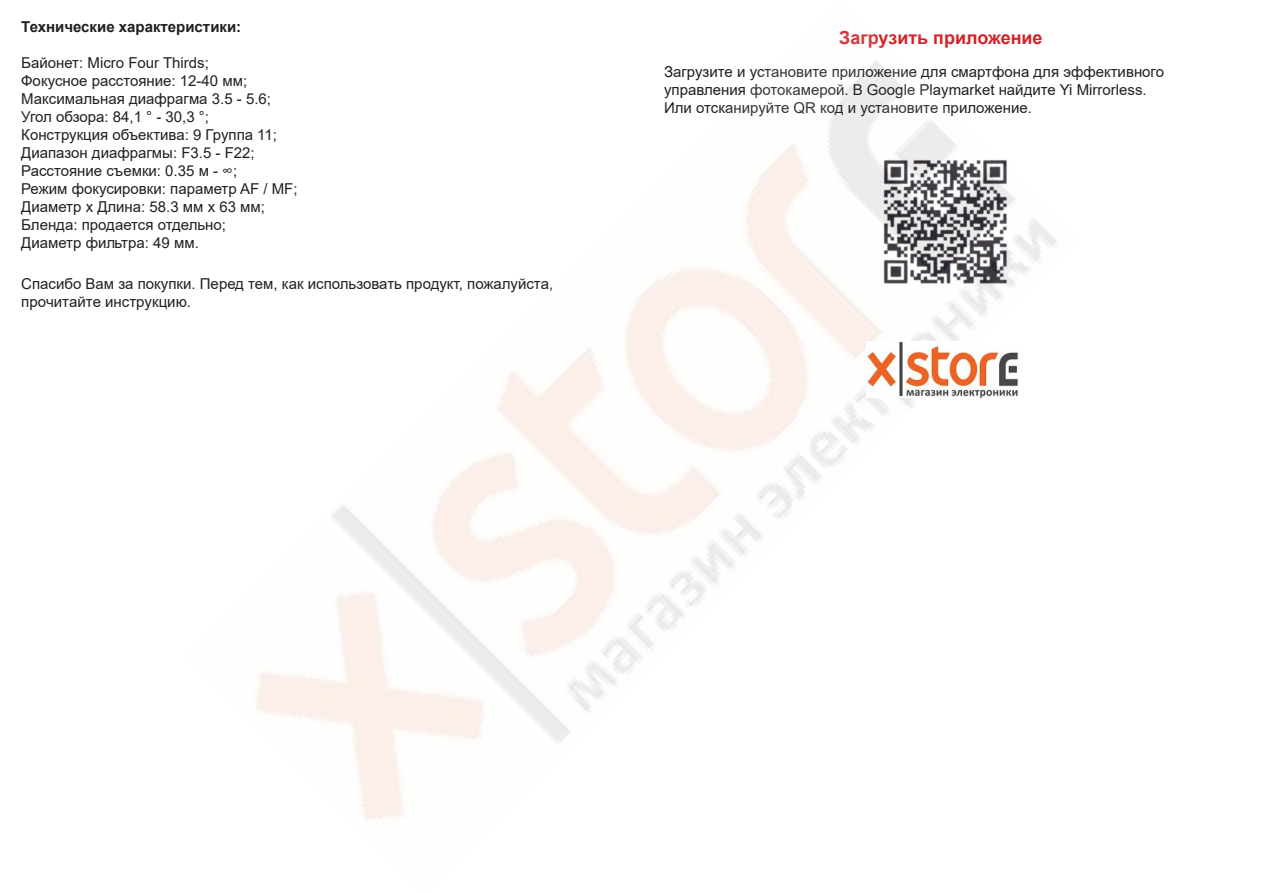
<style>
.page{position:relative;width:1263px;height:893px;background:#fff}
.page>*{position:absolute;margin:0;border:0;box-sizing:border-box;transform-origin:0 0}
.t1{font:700 18px "Arial";color:#d1232a}
.t2{font:15px/18px "Arial";color:#231f20}
.t3{font:700 15px "Arial";color:#231f20}
</style>
<div class="page">
<img style="left:255px;top:61px;width:801px;height:760px">
<img style="left:866px;top:341px;width:153px;height:57px">
<p class="t3" style="left:21px;top:16px;width:222px">Технические характеристики:</p>
<p class="t2" style="left:21px;top:54px;width:278px">Байонет: Micro Four Thirds;<br>Фокусное расстояние: 12-40 мм;<br>Максимальная диафрагма 3.5 - 5.6;<br>Угол обзора: 84,1 ° - 30,3 °;<br>Конструкция объектива: 9 Группа 11;<br>Диапазон диафрагмы: F3.5 - F22;<br>Расстояние съемки: 0.35 м - ∞;<br>Режим фокусировки: параметр AF / MF;<br>Диаметр х Длина: 58.3 мм х 63 мм;<br>Бленда: продается отдельно;<br>Диаметр фильтра: 49 мм.</p>
<p class="t2" style="left:21px;top:275px;width:533px">Спасибо Вам за покупки. Перед тем, как использовать продукт, пожалуйста, прочитайте инструкцию.</p>
<p class="t1" style="left:839px;top:25px;width:205px">Загрузить приложение</p>
<p class="t2" style="left:664px;top:62px;width:501px">Загрузите и установите приложение для смартфона для эффективного управления фотокамерой. В Google Playmarket найдите Yi Mirrorless.<br>Или отсканируйте QR код и установите приложение.</p>
</div>
